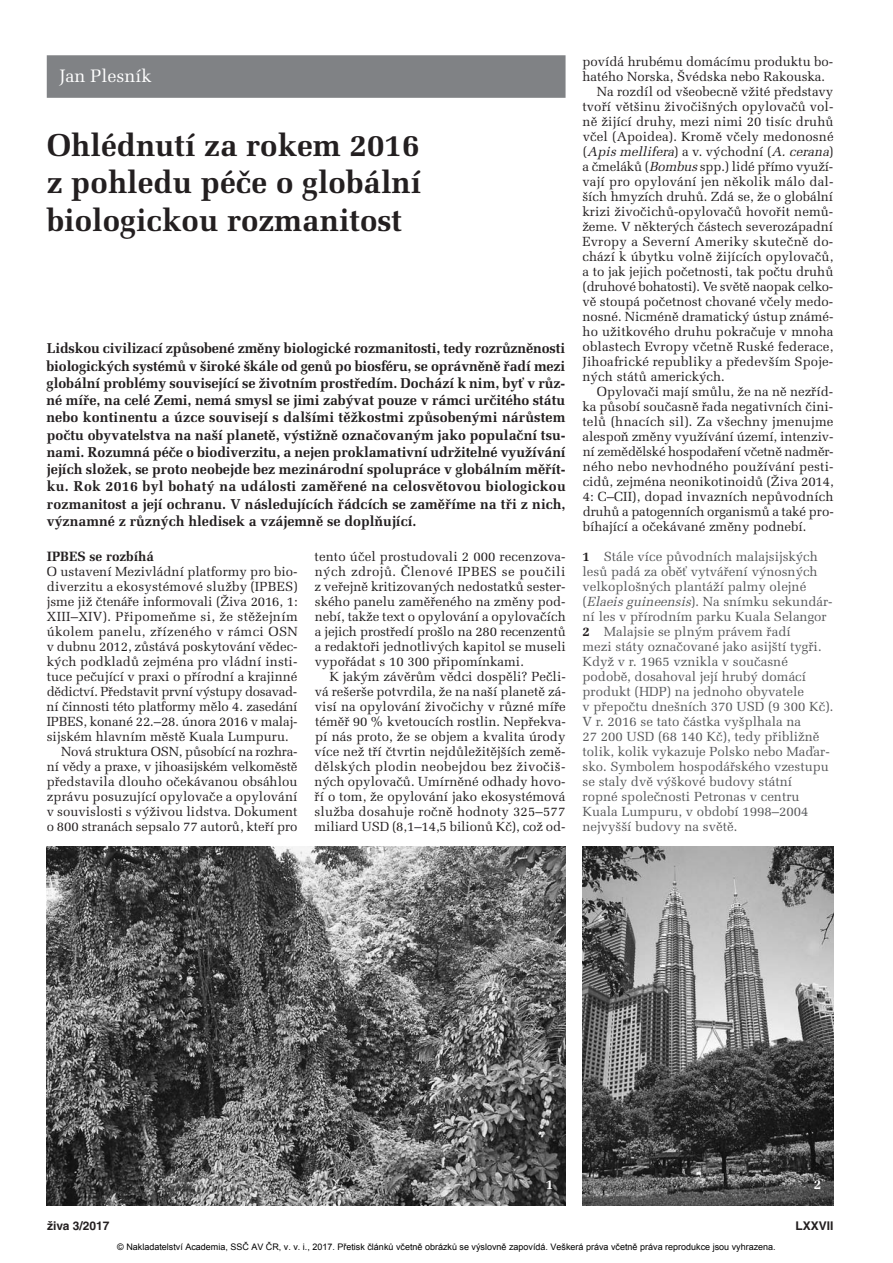
<style>
.page{position:relative;width:893px;height:1263px;background:#fff}
.page>*{position:absolute;margin:0;border:0;box-sizing:border-box;transform-origin:0 0}
.t1{font:700 31.5px/37.5px "Melior CE";color:#231f20;text-align:justify}
.t2{font:18px "Melior CE";color:#fff}
.t3{font:700 14.25px/17.2px "Melior CE";color:#231f20;text-align:justify}
.t4{font:700 13.5px "Melior CE";color:#231f20}
.t5{font:700 13.5px "Melior CE";color:#fff}
.t6{font:13.2px/15px "Melior CE";color:#231f20;text-align:justify}
.t7{font:13.2px/15px "Melior CE";color:#57585a}
.t8{font:13.2px "Melior CE";letter-spacing:-.02em;color:#231f20}
.t9{font:13.2px "Melior CE";letter-spacing:.02em;color:#231f20}
.t10{font:italic 13.2px "Melior CE";color:#231f20}
.t11{font:13.2px "Melior CE";letter-spacing:.025em;color:#231f20}
.t12{font:700 12px "Helvetica CE";color:#231f20}
.t13{font:9px "Arial";color:#000}
.s1{font-style:normal}
.s2{font-style:italic}
.s3{font-weight:700;color:#231f20}
</style>
<div class="page">
<div style="left:47px;top:55px;width:519px;height:43px;background:#808285"></div>
<img style="left:583px;top:846px;width:250px;height:359px">
<img style="left:47px;top:846px;width:519px;height:359px">
<h2 class="t2" style="left:60px;top:70px;width:93px">Jan Plesník</h2>
<h1 class="t1" style="left:47px;top:130px;width:376px">Ohlédnutí za rokem 2016 z pohledu péče o globální biologickou rozmanitost</h1>
<p class="t3" style="left:46px;top:341px;width:521px">Lidskou civilizací způsobené změny biologické rozmanitosti, tedy rozrůzněnosti biologických systémů v široké škále od genů po biosféru, se oprávněně řadí mezi globální problémy související se životním prostředím. Dochází k nim, byť v růz&shy;né míře, na celé Zemi, nemá smysl se jimi zabývat pouze v rámci určitého státu nebo kontinentu a úzce souvisejí s dalšími těžkostmi způsobenými nárůstem počtu obyvatelstva na naší planetě, výstižně označovaným jako populační tsu&shy;nami. Rozumná péče o biodiverzitu, a nejen proklamativní udržitelné využívání jejích složek, se proto neobejde bez mezinárodní spolupráce v globálním měřít&shy;ku. Rok 2016 byl bohatý na události zaměřené na celosvětovou biologickou rozmanitost a její ochranu. V následujících řádcích se zaměříme na tři z nich, významné z různých hledisek a vzájemně se doplňující.</p>
<p class="t4" style="left:47px;top:552px;width:109px">IPBES se rozbíhá</p>
<p class="t6" style="left:47px;top:566px;width:252px">O ustavení Mezivládní platformy pro bio-</p>
<p class="t6" style="left:47px;top:581px;width:252px">diverzitu a ekosystémové služby (IPBES)</p>
<p class="t6" style="left:47px;top:596px;width:252px">jsme již čtenáře informovali (Živa 2016, 1:</p>
<p class="t9" style="left:47px;top:612px;width:252px">XIII–XIV). Připomeňme si, že stěžejním</p>
<p class="t11" style="left:47px;top:627px;width:252px">úkolem panelu, zřízeného v rámci OSN</p>
<p class="t6" style="left:47px;top:641px;width:252px">v dubnu 2012, zůstává poskytování vědec-</p>
<p class="t6" style="left:47px;top:656px;width:252px">kých podkladů zejména pro vládní insti-</p>
<p class="t6" style="left:47px;top:671px;width:252px">tuce pečující v praxi o přírodní a krajinné</p>
<p class="t8" style="left:47px;top:687px;width:252px">dědictví. Představit první výstupy dosavad -</p>
<p class="t6" style="left:46px;top:701px;width:253px">ní činnosti této platformy mělo 4. zasedání</p>
<p class="t6" style="left:47px;top:716px;width:252px">IPBES, konané 22.–28. února 2016 v malaj -</p>
<p class="t6" style="left:47px;top:731px;width:243px">sijském hlavním městě Kuala Lumpuru.</p>
<p class="t6" style="left:61px;top:746px;width:238px">Nová struktura OSN, působící na rozhra -</p>
<p class="t6" style="left:47px;top:761px;width:252px">ní vědy a praxe, v jihoasijském velkoměstě</p>
<p class="t6" style="left:47px;top:776px;width:252px">představila dlouho očekávanou obsáhlou</p>
<p class="t6" style="left:47px;top:791px;width:252px">zprávu posuzující opylovače a opylování</p>
<p class="t6" style="left:47px;top:806px;width:252px">v souvislosti s výživou lidstva. Dokument</p>
<p class="t6" style="left:47px;top:821px;width:252px">o 800 stranách sepsalo 77 autorů, kteří pro</p>
<p class="t6" style="left:315px;top:551px;width:253px">tento účel prostudovali 2 000 recenzova&shy;ných zdrojů. Členové IPBES se poučili z veřejně kritizovaných nedostatků sester&shy;ského panelu zaměřeného na změny pod&shy;nebí, takže text o opylování a opylovačích a jejich prostředí prošlo na 280 recenzentů a redaktoři jednotlivých kapitol se museli vypořádat s 10 300 připomínkami.</p>
<p class="t6" style="left:314px;top:671px;width:253px;text-indent:15px">K jakým závěrům vědci dospěli? Pečli&shy;vá rešerše potvrdila, že na naší planetě zá - visí na opylování živočichy v různé míře téměř 90 % kvetoucích rostlin. Nepřekva&shy;pí nás proto, že se objem a kvalita úrody více než tří čtvrtin nejdůležitějších země&shy;dělských plodin neobejdou bez živočiš&shy;ných opylovačů. Umírněné odhady hovo&shy;ří o tom, že opylování jako ekosystémová služba dosahuje ročně hodnoty 325–577 miliard USD (8,1–14,5 bilionů Kč), což od -</p>
<p class="t6" style="left:582px;top:56px;width:252px">povídá hrubému domácímu produktu bo -</p>
<p class="t6" style="left:582px;top:71px;width:244px">hatého Norska, Švédska nebo Rakouska.</p>
<p class="t6" style="left:597px;top:86px;width:238px">Na rozdíl od všeobecně vžité představy</p>
<p class="t6" style="left:582px;top:101px;width:253px">tvoří většinu živočišných opylovačů vol-</p>
<p class="t6" style="left:583px;top:116px;width:252px">ně žijící druhy, mezi nimi 20 tisíc druhů</p>
<p class="t6" style="left:583px;top:131px;width:252px">včel (Apoidea). Kromě včely medonosné</p>
<p class="t10" style="left:583px;top:147px;width:252px"><span class="s1">(</span> Apis mellifera<span class="s1">) a v. v ý c h o d n í (</span> A. cerana<span class="s1">)</span></p>
<p class="t6" style="left:583px;top:161px;width:252px">a čmeláků (<span class="s2">Bombus</span>spp.) lidé přímo využí -</p>
<p class="t6" style="left:582px;top:176px;width:252px">vají pro opylování jen několik málo dal-</p>
<p class="t6" style="left:582px;top:191px;width:252px">ších hmyzích druhů. Zdá se, že o globální</p>
<p class="t6" style="left:582px;top:206px;width:252px">krizi živočichů-opylovačů hovořit nemů-</p>
<p class="t6" style="left:582px;top:221px;width:252px">žeme. V některých částech severozápadní</p>
<p class="t9" style="left:582px;top:237px;width:252px">Evropy a Severní Ameriky skutečně do -</p>
<p class="t6" style="left:582px;top:251px;width:253px">chází k úbytku volně žijících opylovačů,</p>
<p class="t6" style="left:583px;top:266px;width:252px">a to jak jejich početnosti, tak počtu druhů</p>
<p class="t6" style="left:583px;top:281px;width:252px">(druhové bohatosti). Ve světě naopak celko -</p>
<p class="t6" style="left:582px;top:296px;width:252px">vě stoupá početnost chované včely medo-</p>
<p class="t6" style="left:582px;top:311px;width:252px">nosné. Nicméně dramatický ústup známé-</p>
<p class="t6" style="left:582px;top:326px;width:252px">ho užitkového druhu pokračuje v mnoha</p>
<p class="t6" style="left:582px;top:341px;width:252px">oblastech Evropy včetně Ruské federace,</p>
<p class="t6" style="left:582px;top:356px;width:252px">Jihoafrické republiky a především Spoje -</p>
<p class="t6" style="left:582px;top:371px;width:144px">ných států amerických.</p>
<p class="t6" style="left:597px;top:386px;width:238px">Opylovači mají smůlu, že na ně nezříd-</p>
<p class="t6" style="left:582px;top:401px;width:252px">ka působí současně řada negativních čini-</p>
<p class="t6" style="left:582px;top:416px;width:253px">telů (hnacích sil). Za všechny jmenujme</p>
<p class="t6" style="left:583px;top:431px;width:252px">alespoň změny využívání území, intenziv-</p>
<p class="t8" style="left:583px;top:447px;width:252px">ní zemědělské hospodaření včetně nadměr-</p>
<p class="t6" style="left:583px;top:461px;width:252px">ného nebo nevhodného používání pesti-</p>
<p class="t6" style="left:583px;top:476px;width:252px">cidů, zejména neonikotinoidů (Živa 2014,</p>
<p class="t6" style="left:583px;top:491px;width:252px">4: C–CII), dopad invazních nepůvodních</p>
<p class="t6" style="left:583px;top:506px;width:252px">druhů a patogenních organismů a také pro-</p>
<p class="t6" style="left:583px;top:521px;width:225px">bíhající a očekávané změny podnebí.</p>
<p class="t7" style="left:583px;top:551px;width:252px"><span class="s3">1</span> Stále více původních malajsijských lesů padá za oběť vytváření výnosných velkoplošných plantáží palmy olejné (<span class="s2">Elaeis guineensis</span>). Na snímku sekundár&shy;ní les v přírodním parku Kuala Selangor <span class="s3">2</span> Malajsie se plným právem řadí<br>mezi státy označované jako asijští tygři.<br>Když v r. 1965 vznikla v současné podobě, dosahoval její hrubý domácí produkt (HDP) na jednoho obyvatele<br>v přepočtu dnešních 370 USD (9 300 Kč).<br>V r. 2016 se tato částka vyšplhala na<br>27 200 USD (68 140 Kč), tedy přibližně tolik, kolik vykazuje Polsko nebo Maďar&shy;sko. Symbolem hospodářského vzestupu se staly dvě výškové budovy státní<br>ropné společnosti Petronas v centru Kuala Lumpuru, v období 1998–2004 nejvyšší budovy na světě.</p>
<p class="t5" style="left:546px;top:1180px;width:9px">1</p>
<p class="t5" style="left:814px;top:1180px;width:9px">2</p>
<p class="t12" style="left:47px;top:1221px;width:64px">živa 3/2017</p>
<p class="t12" style="left:795px;top:1221px;width:40px">LXXVII</p>
<p class="t13" style="left:117px;top:1241px;width:660px">© Nakladatelství Academia, SSČ AV ČR, v. v. i., 2017. Přetisk článků včetně obrázků se výslovně zapovídá. Veškerá práva včetně práva reprodukce jsou vyhrazena.</p>
</div>
